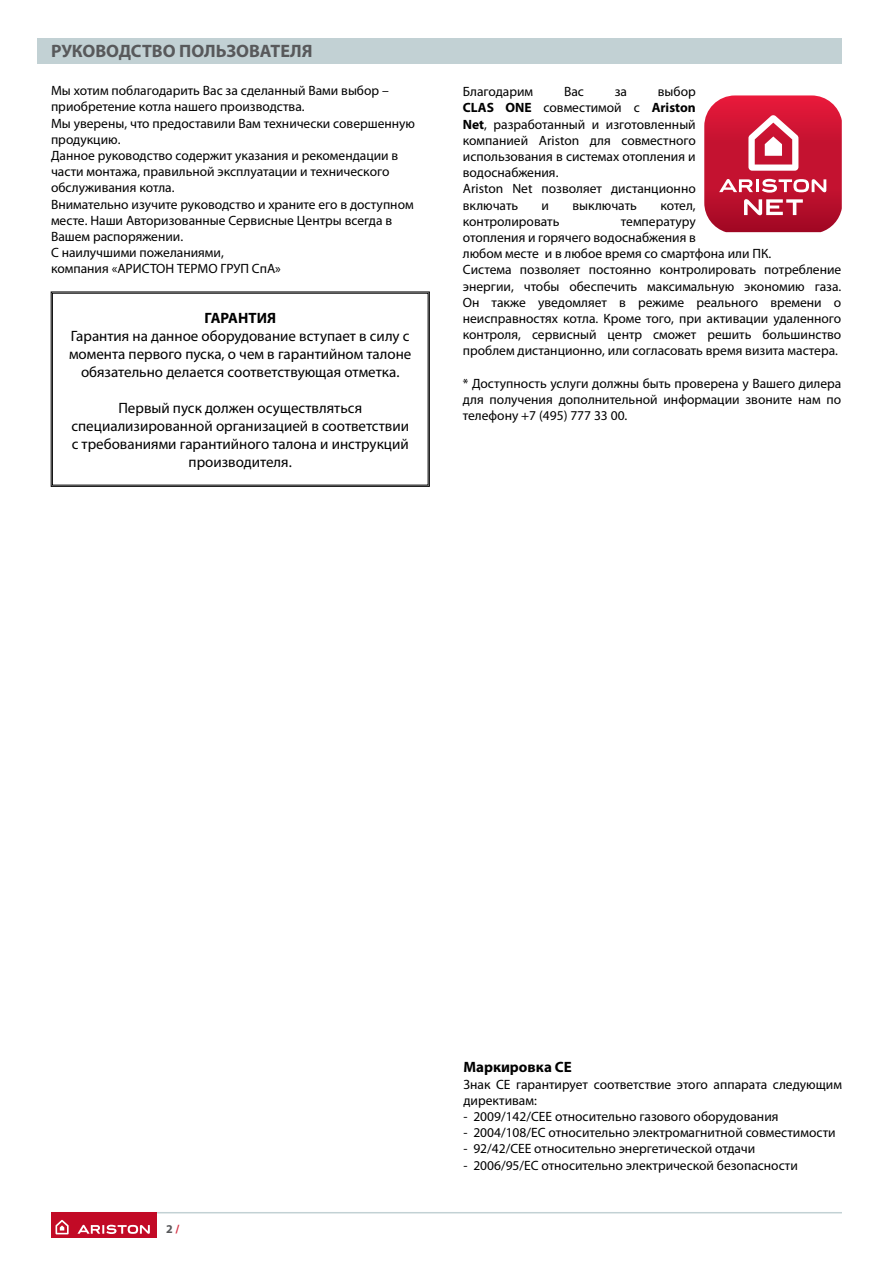
<style>
.page{position:relative;width:893px;height:1263px;background:#fff}
.page>*{position:absolute;margin:0;border:0;box-sizing:border-box;transform-origin:0 0}
.t1{font:700 18px "Myriad Pro";color:#58595b}
.t2{font:15px/18px "Myriad Pro";color:#000;text-align:center}
.t3{font:700 15px "Myriad Pro";color:#000}
.t4{font:13.5px/16.2px "Myriad Pro";color:#000}
.t5{font:700 12px "Myriad Pro";color:#58595b}
.s1{font-weight:700}
.s2{color:#d43345}
</style>
<div class="page">
<hr style="left:51px;top:1212px;width:791px;height:1px;background:#c2d1d4">
<div style="left:51px;top:1212px;width:106px;height:26px;background:#c20a26"></div>
<svg style="left:56px;top:1220px;width:13px;height:14px"></svg>
<svg style="left:77px;top:1225px;width:73px;height:9px"></svg>
<div style="left:38px;top:38px;width:804px;height:26px;background:#c2d1d4"></div>
<svg style="left:51px;top:292px;width:379px;height:195px"></svg>
<svg style="left:704px;top:95px;width:138px;height:137px;background:#ce3a53"></svg>
<h1 class="t1" style="left:51px;top:41px;width:263px">РУКОВОДСТВО ПОЛЬЗОВАТЕЛЯ</h1>
<p class="t4" style="left:51px;top:83px;width:366px">Мы хотим поблагодарить Вас за сделанный Вами выбор – приобретение котла нашего производства.<br>Мы уверены, что предоставили Вам технически совершенную продукцию.<br>Данное руководство содержит указания и рекомендации в части монтажа, правильной эксплуатации и технического обслуживания котла.<br>Внимательно изучите руководство и храните его в доступном месте. Наши Авторизованные Сервисные Центры всегда в Вашем распоряжении.<br>С наилучшими пожеланиями,<br>компания «АРИСТОН ТЕРМО ГРУП СпА»</p>
<p class="t3" style="left:204px;top:309px;width:73px">ГАРАНТИЯ</p>
<p class="t2" style="left:69px;top:327px;width:344px">Гарантия на данное оборудование вступает в силу с момента первого пуска, о чем в гарантийном талоне обязательно делается соответствующая отметка.</p>
<p class="t2" style="left:71px;top:399px;width:339px">Первый пуск должен осуществляться специализированной организацией в соответствии с требованиями гарантийного талона и инструкций производителя.</p>
<p class="t4" style="left:463px;top:84px;width:234px;text-indent:195px">выбор<br><span class="s1">CLAS ONE</span> совместимой с <span class="s1">Ariston<br>Net</span>, разработанный и изготовленный компанией Ariston для совместного использования в системах отопления и водоснабжения.<br>Ariston Net позволяет дистанционно включать</p>
<p class="t4" style="left:463px;top:84px;width:72px">Благодарим</p>
<p class="t4" style="left:564px;top:84px;width:21px">Вас</p>
<p class="t4" style="left:615px;top:84px;width:14px">за</p>
<p class="t4" style="left:542px;top:197px;width:9px">и</p>
<p class="t4" style="left:573px;top:197px;width:66px">выключать</p>
<p class="t4" style="left:660px;top:197px;width:37px">котел,</p>
<p class="t4" style="left:463px;top:213px;width:98px">контролировать</p>
<p class="t4" style="left:463px;top:213px;width:380px;text-indent:158px">температуру<br>отопления и горячего водоснабжения в<br>любом месте и в любое время со смартфона или ПК.<br>Система позволяет постоянно контролировать потребление энергии, чтобы обеспечить максимальную экономию газа.<br>Он также уведомляет в режиме реального времени о неисправностях котла. Кроме того, при активации удаленного контроля, сервисный центр сможет решить большинство проблем дистанционно, или согласовать время визита мастера.</p>
<p class="t4" style="left:463px;top:375px;width:380px;text-align:justify">* Доступность услуги должны быть проверена у Вашего дилера для получения дополнительной информации звоните нам по телефону +7 (495) 777 33 00.</p>
<p class="t5" style="left:166px;top:1222px;width:15px">2<span class="s2">/</span></p>
<p class="t3" style="left:463px;top:1059px;width:110px">Маркировка CE</p>
<p class="t4" style="left:463px;top:1076px;width:380px">Знак CE гарантирует соответствие этого аппарата следующим директивам:</p>
<p class="t4" style="left:463px;top:1108px;width:317px">- 2009/142/CEE относительно газового оборудования</p>
<p class="t4" style="left:463px;top:1125px;width:374px">- 2004/108/EC относительно электромагнитной совместимости</p>
<p class="t4" style="left:463px;top:1141px;width:293px">- 92/42/CEE относительно энергетической отдачи</p>
<p class="t4" style="left:463px;top:1157px;width:336px">- 2006/95/EC относительно электрической безопасности</p>
</div>
